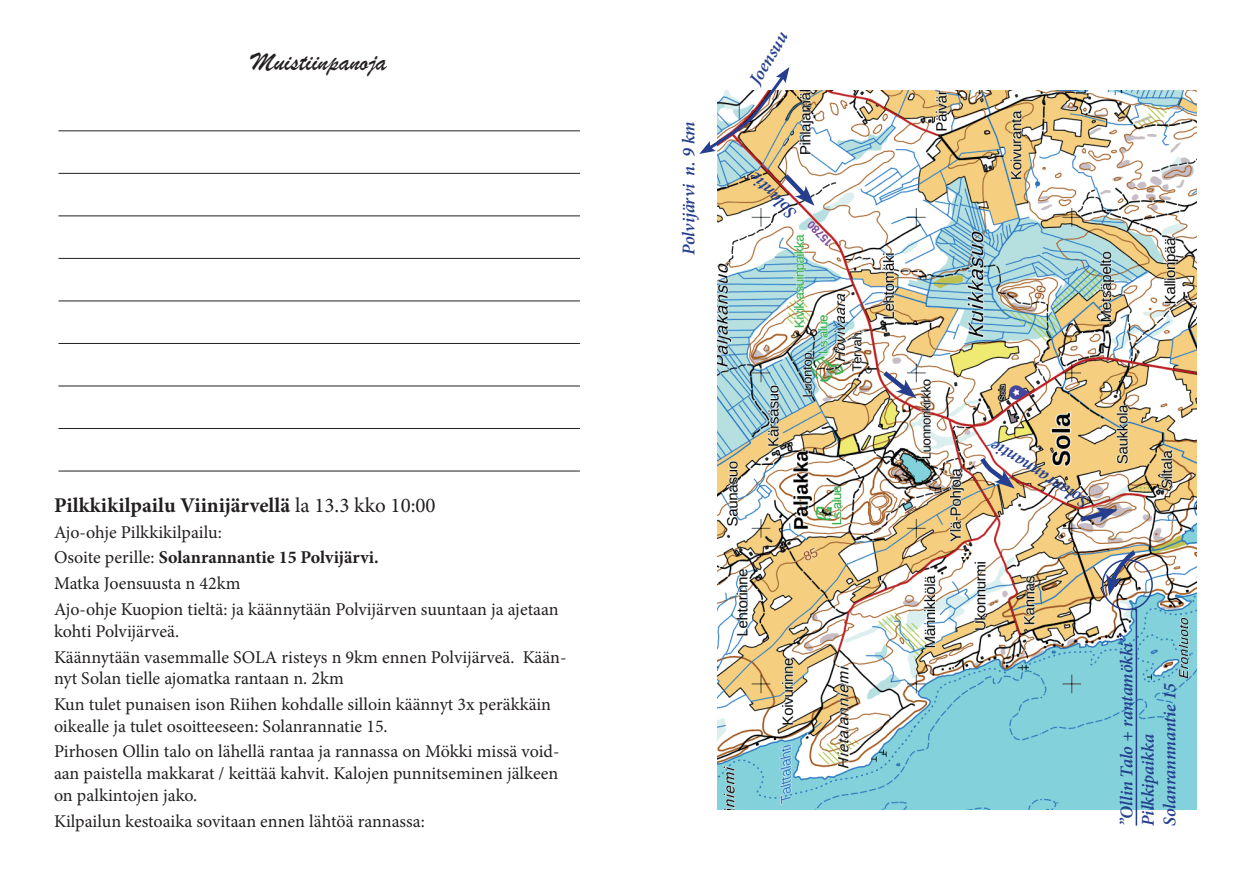
<style>
.page{position:relative;width:1259px;height:893px;background:#fff}
.page>*{position:absolute;margin:0;border:0;box-sizing:border-box;transform-origin:0 0}
.t1{font:27px "Brush Script";color:#231f20}
.t2{font:700 21px "Minion Pro";color:#231f20}
.t3{font:italic 600 18.15px "Minion Pro";color:#253f8e}
.t4{font:18px/25.8px "Minion Pro";color:#231f20}
.t5{font:italic 600 18px/21.6px "Minion Pro";letter-spacing:-.01em;color:#253f8e}
.s1{font-weight:400}
.s2{font-weight:700}
</style>
<div class="page">
<hr style="left:58px;top:131px;width:522px;height:1px;background:#231f20">
<hr style="left:58px;top:173px;width:522px;height:1px;background:#231f20">
<hr style="left:58px;top:216px;width:522px;height:1px;background:#231f20">
<hr style="left:58px;top:258px;width:522px;height:1px;background:#231f20">
<hr style="left:58px;top:301px;width:522px;height:1px;background:#231f20">
<hr style="left:58px;top:343px;width:522px;height:1px;background:#231f20">
<hr style="left:58px;top:386px;width:522px;height:1px;background:#231f20">
<hr style="left:58px;top:428px;width:522px;height:1px;background:#231f20">
<hr style="left:58px;top:471px;width:522px;height:1px;background:#231f20">
<img style="left:717px;top:91px;width:479px;height:719px">
<img style="left:699px;top:67px;width:90px;height:87px">
<div style="left:1101px;top:559px;width:51px;height:51px;border:2px solid #253f8e;border-radius:50%"></div>
<hr style="left:1135px;top:609px;width:2px;height:217px;background:#253f8e">
<svg style="left:779px;top:170px;width:35px;height:36px"></svg>
<svg style="left:878px;top:367px;width:38px;height:31px"></svg>
<svg style="left:977px;top:455px;width:38px;height:34px"></svg>
<svg style="left:1075px;top:507px;width:42px;height:18px"></svg>
<svg style="left:1106px;top:548px;width:33px;height:48px"></svg>
<h1 class="t1" style="left:251px;top:44px;width:137px">Muistiinpanoja</h1>
<p class="t2" style="left:54px;top:490px;width:383px">Pilkkikilpailu Viinijärvellä <span class="s1">la 13.3 kko 10:00</span></p>
<p class="t4" style="left:54px;top:519px;width:506px">Ajo-ohje Pilkkikilpailu:<br>Osoite perille: <span class="s2">Solanrannantie 15 Polvijärvi.<br></span>Matka Joensuusta n 42km<br>Ajo-ohje Kuopion tieltä: ja käännytään Polvijärven suuntaan ja ajetaan</p>
<p class="t4" style="left:54px;top:618px;width:514px">kohti Polvijärveä.<br>Käännytään vasemmalle SOLA risteys n 9km ennen Polvijärveä. Kään-</p>
<p class="t4" style="left:54px;top:666px;width:498px">nyt Solan tielle ajomatka rantaan n. 2km<br>Kun tulet punaisen ison Riihen kohdalle silloin käännyt 3x peräkkäin</p>
<p class="t4" style="left:54px;top:713px;width:507px">oikealle ja tulet osoitteeseen: Solanrannatie 15.<br>Pirhosen Ollin talo on lähellä rantaa ja rannassa on Mökki missä void-</p>
<p class="t4" style="left:54px;top:763px;width:506px;line-height:21.6px">aan paistella makkarat / keittää kahvit. Kalojen punnitseminen jälkeen on palkintojen jako.</p>
<p class="t4" style="left:54px;top:808px;width:372px">Kilpailun kestoaika sovitaan ennen lähtöä rannassa:</p>
<p class="t5" style="left:678px;top:255px;width:135px;rotate:-90deg">Polvijärvi n. 9 km</p>
<p class="t3" style="left:743px;top:76px;width:59px;rotate:-59deg">Joensuu</p>
<p class="t5" style="left:785px;top:224px;width:60px;rotate:-135deg">Solantie</p>
<p class="t5" style="left:1081px;top:513px;width:114px;rotate:-148deg">Solanrannantie</p>
<p class="t5" style="left:1115px;top:826px;width:193px;rotate:-90deg">”Ollin Talo + rantamökki”<br>Pilkkipaikka<br>Solanrannnantie 15</p>
</div>
